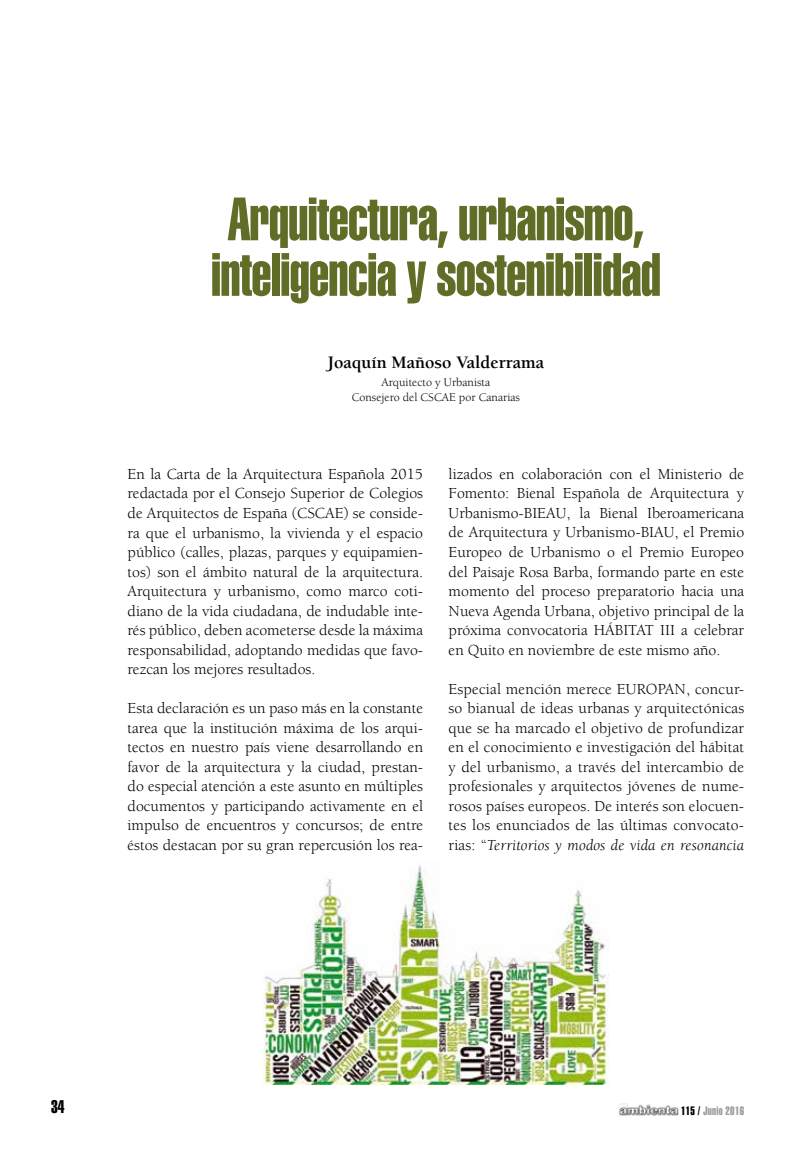
<style>
.page{position:relative;width:808px;height:1149px;background:#fff}
.page>*{position:absolute;margin:0;border:0;box-sizing:border-box;transform-origin:0 0}
.t1{font:60px/55.5px "Helvetica LT Std Extra Comp";letter-spacing:-.01em;color:#5f6d27}
.t2{font:700 18px "Berkeley Std";color:#000}
.t3{font:18px "Helvetica LT Std Extra Comp";color:#000}
.t4{font:15.75px/19.5px "Berkeley Std";color:#000;text-align:justify}
.t5{font:12px/15px "Berkeley Std";color:#000;text-align:center}
.t6{font:12px "Helvetica LT Std Extra Comp";letter-spacing:.025em;color:#9c9e9f}
.s1{font-style:italic}
.s2{color:#000}
</style>
<div class="page">
<img style="left:618px;top:1103px;width:61px;height:13px">
<img style="left:263px;top:864px;width:345px;height:220px">
<h1 class="t1" style="left:211px;top:191px;width:451px">Arquitectura, urbanismo, inteligencia y sostenibilidad</h1>
<p class="t2" style="left:328px;top:353px;width:218px">Joaquín Mañoso Valderrama</p>
<p class="t5" style="left:352px;top:374px;width:170px">Arquitecto y Urbanista<br>Consejero del CSCAE por Canarias</p>
<p class="t4" style="left:128px;top:464px;width:297px">En la Carta de la Arquitectura Española 2015 redactada por el Consejo Superior de Colegios de Arquitectos de España (CSCAE) se conside&shy;ra que el urbanismo, la vivienda y el espacio público (calles, plazas, parques y equipamien&shy;tos) son el ámbito natural de la arquitectura.<br>Arquitectura y urbanismo, como marco coti&shy;diano de la vida ciudadana, de indudable inte&shy;rés público, deben acometerse desde la máxima responsabilidad, adoptando medidas que favo&shy;rezcan los mejores resultados.</p>
<p class="t4" style="left:128px;top:698px;width:297px">Esta declaración es un paso más en la constante tarea que la institución máxima de los arqui&shy;tectos en nuestro país viene desarrollando en favor de la arquitectura y la ciudad, prestan&shy;do especial atención a este asunto en múltiples documentos y participando activamente en el impulso de encuentros y concursos; de entre éstos destacan por su gran repercusión los rea-</p>
<p class="t4" style="left:449px;top:464px;width:297px">lizados en colaboración con el Ministerio de Fomento: Bienal Española de Arquitectura y Urbanismo-BIEAU, la Bienal Iberoamericana de Arquitectura y Urbanismo-BIAU, el Premio Europeo de Urbanismo o el Premio Europeo del Paisaje Rosa Barba, formando parte en este momento del proceso preparatorio hacia una Nueva Agenda Urbana, objetivo principal de la próxima convocatoria HÁBITAT III a celebrar en Quito en noviembre de este mismo año.</p>
<p class="t4" style="left:449px;top:679px;width:297px">Especial mención merece EUROPAN, concur&shy;so bianual de ideas urbanas y arquitectónicas que se ha marcado el objetivo de profundizar en el conocimiento e investigación del hábitat y del urbanismo, a través del intercambio de profesionales y arquitectos jóvenes de nume&shy;rosos países europeos. De interés son elocuen&shy;tes los enunciados de las últimas convocato&shy;rias: “<span class="s1">Territorios y modos de vida en resonancia</span></p>
<p class="t3" style="left:51px;top:1095px;width:15px">34</p>
<p class="t6" style="left:681px;top:1103px;width:65px"><span class="s2">115 /</span> Junio 2016</p>
</div>
